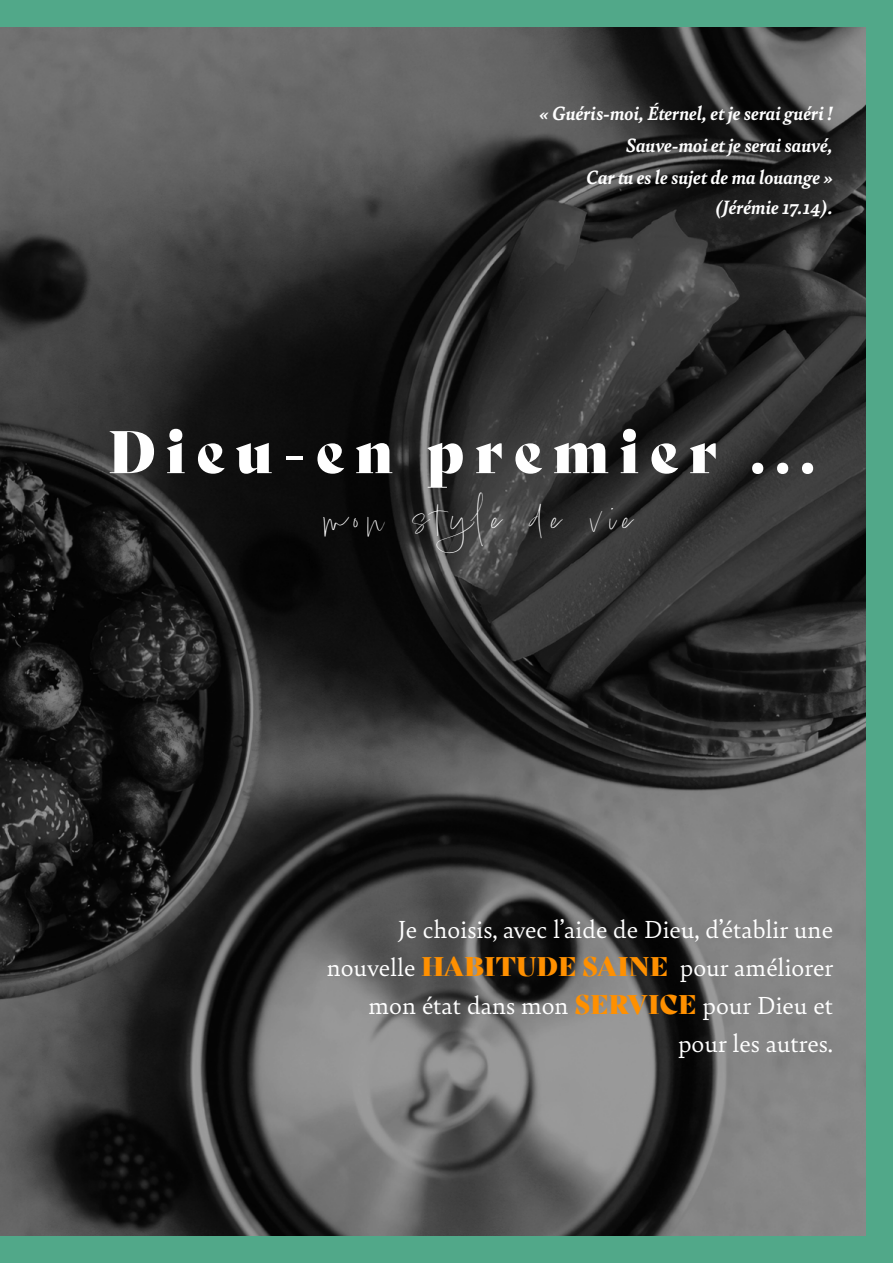
<style>
.page{position:relative;width:893px;height:1263px;background:#51a889}
.page>*{position:absolute;margin:0;border:0;box-sizing:border-box;transform-origin:0 0}
.t1{font:58.35px "Bely Display";letter-spacing:.175em;color:#fff}
.t2{font:42.3px "Lindsey Signature";letter-spacing:.175em;color:#fff}
.t3{font:26.25px/38px "Bely";color:#fff;text-align:right}
.t4{font:italic 700 20.4px/32.1px "Bely";color:#fff;text-align:right}
.s1{font-family:"Bely Display";color:#ff9000}
</style>
<div class="page">
<img style="left:0;top:27px;width:866px;height:1209px">
<p class="t4" style="left:540px;top:96px;width:295px">« Guéris-moi, Éternel, et je serai guéri !<br>Sauve-moi et je serai sauvé,<br>Car tu es le sujet de ma louange »</p>
<p class="t4" style="left:715px;top:190px;width:120px">(Jérémie 17.14).</p>
<h1 class="t1" style="left:108px;top:405px;width:708px">Dieu-en premier ...</h1>
<h2 class="t2" style="left:324px;top:492px;width:311px">mon style de vie</h2>
<p class="t3" style="left:327px;top:909px;width:508px">Je choisis, avec l’aide de Dieu, d’établir une nouvelle <span class="s1">HABITUDE SAINE</span> pour améliorer mon état dans mon <span class="s1">SERVICE</span> pour Dieu et pour les autres.</p>
</div>
